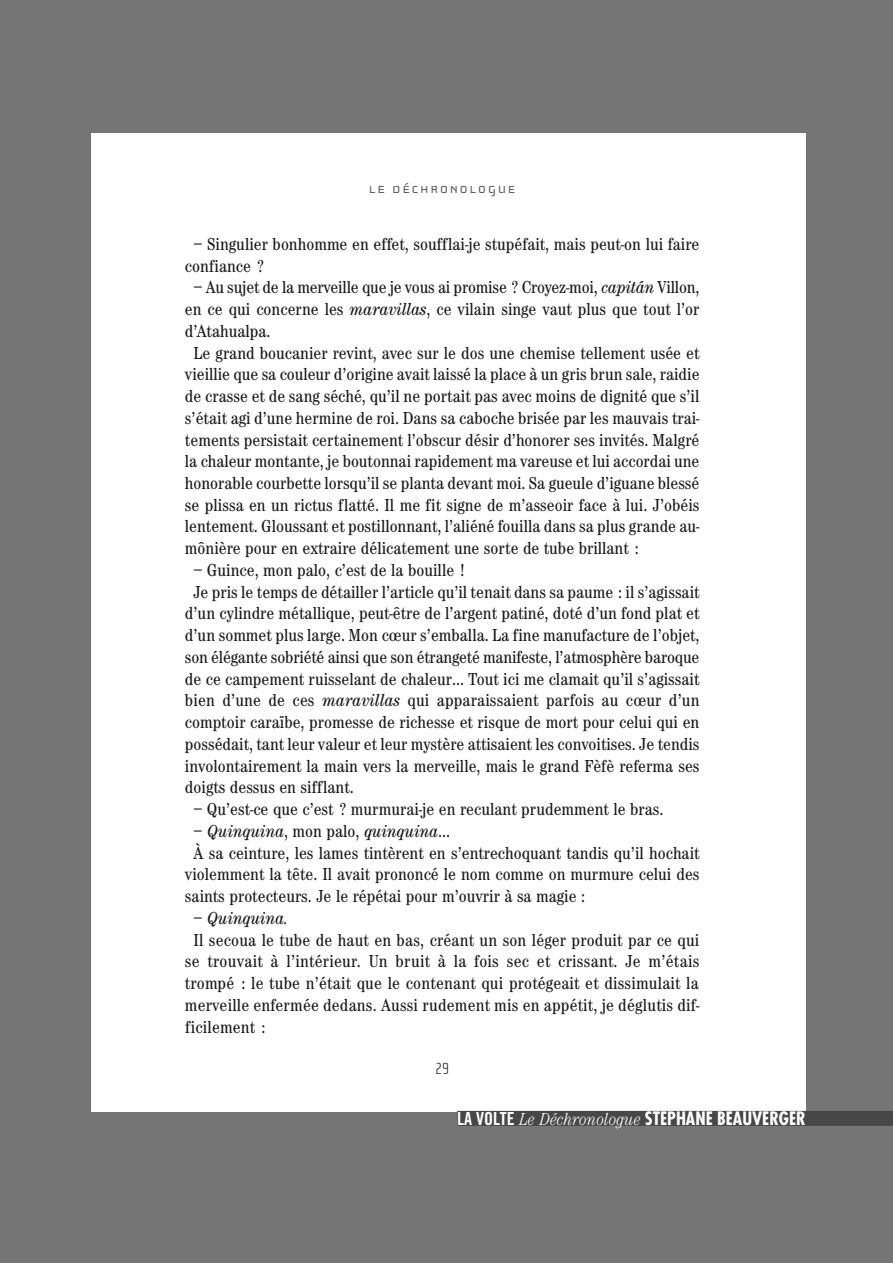
<style>
.page{position:relative;width:893px;height:1263px;background:#757575}
.page>*{position:absolute;margin:0;border:0;box-sizing:border-box;transform-origin:0 0}
.t1{font:condensed 18px/21.8px "Century EF";color:#191919}
.t2{font:700 condensed 18px "Futura";color:#fff}
.t3{font:italic condensed 18px "Century EF";color:#191919}
.t4{font:100 16.5px "Cholla Sans";color:#191919}
.t5{font:15px "Cholla Unicase";letter-spacing:.15em;color:#5e5e5e}
.s1{font-style:italic}
.s2{font-style:normal}
.s3{font-family:"Trade Gothic Bold Cond Twenty";font-weight:400;font-stretch:normal}
.s4{font-family:"Century EF";font-weight:300;font-style:italic}
</style>
<div class="page">
<div style="left:91px;top:133px;width:715px;height:978px;background:#fff"></div>
<div style="left:457px;top:1111px;width:436px;height:15px;background:#474747"></div>
<p class="t5" style="left:369px;top:179px;width:147px">LE DÉCHRONOLOGUE</p>
<p class="t1" style="left:185px;top:233px;width:516px;text-indent:8px">– Singulier bonhomme en effet, soufflai-je stupéfait, mais peut-on lui faire confiance ?</p>
<p class="t1" style="left:193px;top:276px;width:507px">– Au sujet de la merveille que je vous ai promise ? Croyez-moi, <span class="s1">capitán</span> Villon,</p>
<p class="t1" style="left:185px;top:298px;width:516px">en ce qui concerne les <span class="s1">maravillas</span>, ce vilain singe vaut plus que tout l’or</p>
<p class="t1" style="left:185px;top:320px;width:87px">d’Atahualpa.</p>
<p class="t1" style="left:193px;top:341px;width:507px">Le grand boucanier revint, avec sur le dos une chemise tellement usée et</p>
<p class="t1" style="left:185px;top:363px;width:516px">vieillie que sa couleur d’origine avait laissé la place à un gris brun sale, raidie</p>
<p class="t1" style="left:185px;top:385px;width:516px">de crasse et de sang séché, qu’il ne portait pas avec moins de dignité que s’il</p>
<p class="t1" style="left:185px;top:407px;width:516px">s’était agi d’une hermine de roi. Dans sa caboche brisée par les mauvais trai-</p>
<p class="t1" style="left:185px;top:428px;width:516px">tements persistait certainement l’obscur désir d’honorer ses invités. Malgré</p>
<p class="t1" style="left:185px;top:450px;width:516px">la chaleur montante, je boutonnai rapidement ma vareuse et lui accordai une</p>
<p class="t1" style="left:185px;top:472px;width:516px">honorable courbette lorsqu’il se planta devant moi. Sa gueule d’iguane blessé</p>
<p class="t1" style="left:185px;top:494px;width:516px">se plissa en un rictus flatté. Il me fit signe de m’asseoir face à lui. J’obéis</p>
<p class="t1" style="left:185px;top:515px;width:516px">lentement. Gloussant et postillonnant, l’aliéné fouilla dans sa plus grande au-</p>
<p class="t1" style="left:185px;top:537px;width:455px">mônière pour en extraire délicatement une sorte de tube brillant :</p>
<p class="t1" style="left:193px;top:559px;width:273px">– Guince, mon palo, c’est de la bouille !</p>
<p class="t1" style="left:193px;top:581px;width:507px">Je pris le temps de détailler l’article qu’il tenait dans sa paume : il s’agissait</p>
<p class="t1" style="left:185px;top:602px;width:516px">d’un cylindre métallique, peut-être de l’argent patiné, doté d’un fond plat et</p>
<p class="t1" style="left:185px;top:624px;width:516px">d’un sommet plus large. Mon cœur s’emballa. La fine manufacture de l’objet,</p>
<p class="t1" style="left:185px;top:646px;width:516px">son élégante sobriété ainsi que son étrangeté manifeste, l’atmosphère baroque</p>
<p class="t1" style="left:185px;top:668px;width:516px">de ce campement ruisselant de chaleur… Tout ici me clamait qu’il s’agissait</p>
<p class="t1" style="left:185px;top:689px;width:516px">bien d’une de ces <span class="s1">maravillas</span> qui apparaissaient parfois au cœur d’un</p>
<p class="t1" style="left:185px;top:711px;width:516px">comptoir caraïbe, promesse de richesse et risque de mort pour celui qui en</p>
<p class="t1" style="left:185px;top:733px;width:516px">possédait, tant leur valeur et leur mystère attisaient les convoitises. Je tendis</p>
<p class="t1" style="left:185px;top:755px;width:516px">involontairement la main vers la merveille, mais le grand Fèfè referma ses</p>
<p class="t1" style="left:185px;top:776px;width:170px">doigts dessus en sifflant.</p>
<p class="t1" style="left:193px;top:798px;width:471px">– Qu’est-ce que c’est ? murmurai-je en reculant prudemment le bras.</p>
<p class="t3" style="left:193px;top:820px;width:258px"><span class="s2">–</span> Quinquina<span class="s2">, mon palo,</span> quinquina<span class="s2">…</span></p>
<p class="t1" style="left:193px;top:841px;width:508px">À sa ceinture, les lames tintèrent en s’entrechoquant tandis qu’il hochait</p>
<p class="t1" style="left:185px;top:863px;width:516px">violemment la tête. Il avait prononcé le nom comme on murmure celui des</p>
<p class="t1" style="left:185px;top:885px;width:402px">saints protecteurs. Je le répétai pour m’ouvrir à sa magie :</p>
<p class="t3" style="left:193px;top:907px;width:96px"><span class="s2">–</span> Quinquina.</p>
<p class="t1" style="left:193px;top:928px;width:507px">Il secoua le tube de haut en bas, créant un son léger produit par ce qui</p>
<p class="t1" style="left:185px;top:950px;width:516px">se trouvait à l’intérieur. Un bruit à la fois sec et crissant. Je m’étais</p>
<p class="t1" style="left:185px;top:972px;width:515px">trompé : le tube n’était que le contenant qui protégeait et dissimulait la</p>
<p class="t1" style="left:185px;top:994px;width:516px">merveille enfermée dedans. Aussi rudement mis en appétit, je déglutis dif-</p>
<p class="t1" style="left:185px;top:1015px;width:82px">ficilement :</p>
<p class="t4" style="left:435px;top:1059px;width:15px">29</p>
<p class="t2" style="left:457px;top:1110px;width:350px"><span class="s3">LA VOLTE</span> <span class="s4">Le Déchronologue</span> STÉPHANE BEAUVERGER</p>
</div>
